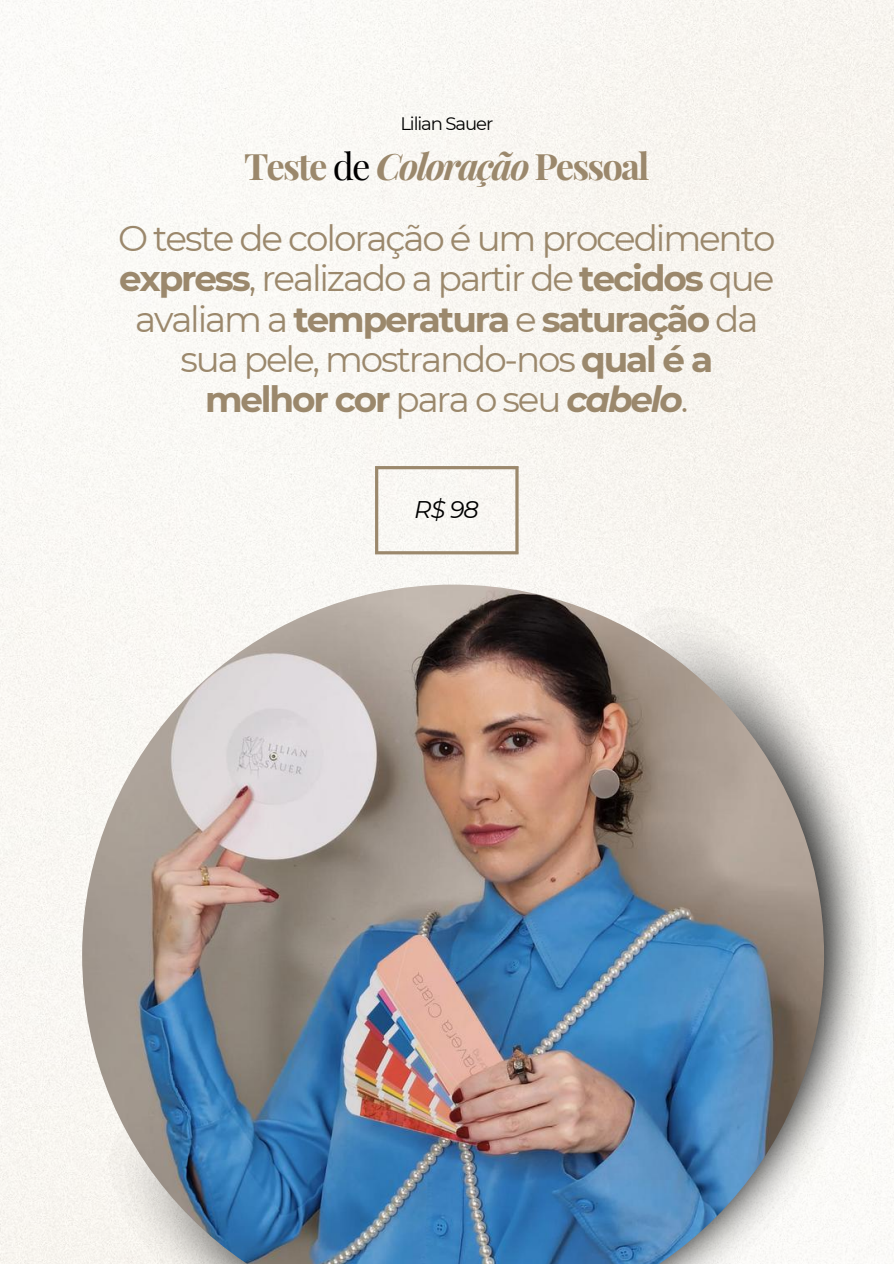
<style>
.page{position:relative;width:894px;height:1264px;background:#fff}
.page>*{position:absolute;margin:0;border:0;box-sizing:border-box;transform-origin:0 0}
.t1{font:700 36.45px "Playfair Display";letter-spacing:-.05em;color:#9b886c}
.t2{font:35.85px/40.3px "Montserrat";letter-spacing:-.06em;color:#9b886c;text-align:center}
.t3{font:italic 24.15px "Montserrat";color:#000}
.t4{font:18px "Montserrat";letter-spacing:-.06em;color:#000}
.s1{font-weight:400;color:#000}
.s2{font-style:italic}
.s3{font-weight:700}
.s4{font-weight:700;font-style:italic}
</style>
<div class="page">
<div style="left:0;top:0;width:893px;height:1263px;background:#f9f7f3"></div>
<img style="left:823px;top:606px;width:53px;height:657px">
<img style="left:82px;top:584px;width:741px;height:679px">
<hr style="left:375px;top:469px;width:3px;height:82px;background:#9b886c">
<hr style="left:515px;top:469px;width:3px;height:82px;background:#9b886c">
<hr style="left:375px;top:466px;width:143px;height:3px;background:#9b886c">
<hr style="left:375px;top:551px;width:143px;height:3px;background:#9b886c">
<p class="t4" style="left:400px;top:113px;width:94px">Lilian Sauer</p>
<p class="t1" style="left:244px;top:141px;width:407px">Teste <span class="s1">de</span> <span class="s2">Coloração</span> Pessoal</p>
<p class="t2" style="left:118px;top:218px;width:658px">O teste de coloração é um procedimento <span class="s3">express</span>, realizado a partir de <span class="s3">tecidos</span> que avaliam a <span class="s3">temperatura</span> e <span class="s3">saturação</span> da sua pele, mostrando-nos <span class="s3">qual é a melhor cor</span> para o seu <span class="s4">cabelo</span>.</p>
<p class="t3" style="left:414px;top:494px;width:66px">R$ 98</p>
</div>
